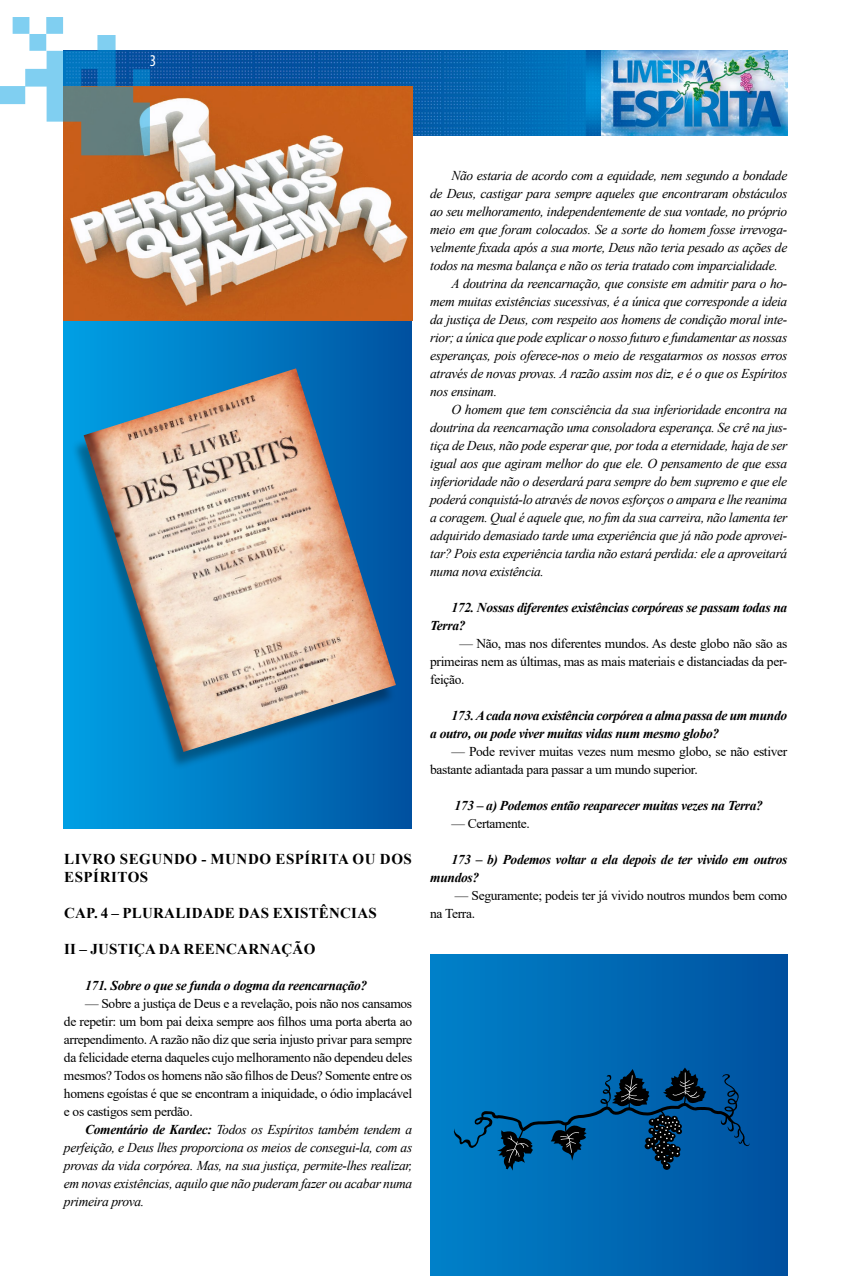
<style>
.page{position:relative;width:851px;height:1276px;background:#fff}
.page>*{position:absolute;margin:0;border:0;box-sizing:border-box;transform-origin:0 0}
.t1{font:condensed 16.5px "Myriad Pro";color:#fff}
.t2{font:700 15px "Times New Roman";letter-spacing:.015em;color:#000}
.t3{font:700 15px/18px "Times New Roman";letter-spacing:.035em;color:#000}
.t4{font:italic 13.5px/18px "Times New Roman";letter-spacing:-.025em;color:#000;text-align:justify}
.t5{font:13.5px/18px "Times New Roman";letter-spacing:-.025em;color:#000;text-align:justify}
.t6{font:italic 700 13.5px/18px "Times New Roman";letter-spacing:-.025em;color:#000}
.s1{font-weight:700}
</style>
<div class="page">
<div style="left:430px;top:954px;width:357px;height:322px;background:linear-gradient(to right,#0082c9,#00519f)"></div>
<div style="left:64px;top:320px;width:347px;height:508px;background:linear-gradient(to right,#00a1e6,#0053a1)"></div>
<img style="left:150px;top:51px;width:637px;height:85px">
<img style="left:64px;top:86px;width:348px;height:234px">
<svg style="left:0;top:17px;width:150px;height:138px"></svg>
<div style="left:70px;top:374px;width:326px;height:396px;background:#000;opacity:.34"></div>
<img style="left:84px;top:368px;width:312px;height:384px">
<svg style="left:452px;top:1067px;width:297px;height:103px;background:#025996"></svg>
<p class="t1" style="left:150px;top:51px;width:8px">3</p>
<p class="t3" style="left:64px;top:850px;width:349px">LIVRO SEGUNDO - MUNDO ESPÍRITA OU DOS<br>ESPÍRITOS</p>
<p class="t2" style="left:64px;top:902px;width:314px">CAP. 4 – PLURALIDADE DAS EXISTÊNCIAS</p>
<p class="t2" style="left:64px;top:938px;width:252px">II – JUSTIÇA DA REENCARNAÇÃO</p>
<p class="t6" style="left:85px;top:976px;width:283px">171. Sobre o que se funda o dogma da reencarnação?</p>
<p class="t5" style="left:64px;top:994px;width:350px;text-indent:21px">— Sobre a justiça de Deus e a revelação, pois não nos cansamos de repetir: um bom pai deixa sempre aos filhos uma porta aberta ao arrependimento. A razão não diz que seria injusto privar para sempre da felicidade eterna daqueles cujo melhoramento não dependeu deles mesmos? Todos os homens não são filhos de Deus? Somente entre os homens egoístas é que se encontram a iniquidade, o ódio implacável e os castigos sem perdão.</p>
<p class="t4" style="left:64px;top:1120px;width:350px;text-indent:21px"><span class="s1">Comentário de Kardec:</span> Todos os Espíritos também tendem a perfeição, e Deus lhes proporciona os meios de consegui-la, com as provas da vida corpórea. Mas, na sua justiça, permite-lhes realizar, em novas existências, aquilo que não puderam fazer ou acabar numa primeira prova.</p>
<p class="t4" style="left:451px;top:166px;width:337px">Não estaria de acordo com a equidade, nem segundo a bondade</p>
<p class="t4" style="left:430px;top:184px;width:358px">de Deus, castigar para sempre aqueles que encontraram obstáculos</p>
<p class="t4" style="left:430px;top:202px;width:358px">ao seu melhoramento, independentemente de sua vontade, no próprio</p>
<p class="t4" style="left:430px;top:220px;width:358px">meio em que foram colocados. Se a sorte do homem fosse irrevoga-</p>
<p class="t4" style="left:430px;top:238px;width:358px">velmente fixada após a sua morte, Deus não teria pesado as ações de</p>
<p class="t4" style="left:430px;top:256px;width:349px">todos na mesma balança e não os teria tratado com imparcialidade.</p>
<p class="t4" style="left:451px;top:274px;width:337px">A doutrina da reencarnação, que consiste em admitir para o ho-</p>
<p class="t4" style="left:430px;top:292px;width:358px">mem muitas existências sucessivas, é a única que corresponde a ideia</p>
<p class="t4" style="left:430px;top:310px;width:358px">da justiça de Deus, com respeito aos homens de condição moral inte-</p>
<p class="t4" style="left:430px;top:328px;width:358px">rior; a única que pode explicar o nosso futuro e fundamentar as nossas</p>
<p class="t4" style="left:430px;top:346px;width:358px">esperanças, pois oferece-nos o meio de resgatarmos os nossos erros</p>
<p class="t4" style="left:430px;top:364px;width:358px">através de novas provas. A razão assim nos diz, e é o que os Espíritos</p>
<p class="t4" style="left:430px;top:382px;width:68px">nos ensinam.</p>
<p class="t4" style="left:451px;top:400px;width:337px">O homem que tem consciência da sua inferioridade encontra na</p>
<p class="t4" style="left:430px;top:418px;width:358px">doutrina da reencarnação uma consoladora esperança. Se crê na jus-</p>
<p class="t4" style="left:430px;top:436px;width:358px">tiça de Deus, não pode esperar que, por toda a eternidade, haja de ser</p>
<p class="t4" style="left:430px;top:454px;width:358px">igual aos que agiram melhor do que ele. O pensamento de que essa</p>
<p class="t4" style="left:430px;top:472px;width:358px">inferioridade não o deserdará para sempre do bem supremo e que ele</p>
<p class="t4" style="left:430px;top:490px;width:358px">poderá conquistá-lo através de novos esforços o ampara e lhe reanima</p>
<p class="t4" style="left:430px;top:508px;width:358px">a coragem. Qual é aquele que, no fim da sua carreira, não lamenta ter</p>
<p class="t4" style="left:430px;top:526px;width:358px">adquirido demasiado tarde uma experiência que já não pode aprovei-</p>
<p class="t4" style="left:430px;top:544px;width:358px">tar? Pois esta experiência tardia não estará perdida: ele a aproveitará</p>
<p class="t4" style="left:430px;top:562px;width:115px">numa nova existência.</p>
<p class="t6" style="left:430px;top:598px;width:358px;text-indent:21px">172. Nossas diferentes existências corpóreas se passam todas na<br>Terra?</p>
<p class="t5" style="left:430px;top:634px;width:358px;text-indent:29px">— Não, mas nos diferentes mundos. As deste globo não são as primeiras nem as últimas, mas as mais materiais e distanciadas da per&shy;feição.</p>
<p class="t6" style="left:430px;top:706px;width:358px;text-indent:21px">173. A cada nova existência corpórea a alma passa de um mundo a outro, ou pode viver muitas vidas num mesmo globo?</p>
<p class="t5" style="left:430px;top:742px;width:358px;text-indent:21px">— Pode reviver muitas vezes num mesmo globo, se não estiver bastante adiantada para passar a um mundo superior.</p>
<p class="t6" style="left:454px;top:796px;width:310px">173 – a) Podemos então reaparecer muitas vezes na Terra?</p>
<p class="t5" style="left:451px;top:814px;width:80px">— Certamente.</p>
<p class="t6" style="left:430px;top:850px;width:358px;text-indent:21px">173 – b) Podemos voltar a ela depois de ter vivido em outros mundos?</p>
<p class="t5" style="left:430px;top:886px;width:358px;text-indent:25px">— Seguramente; podeis ter já vivido noutros mundos bem como na Terra.</p>
</div>
